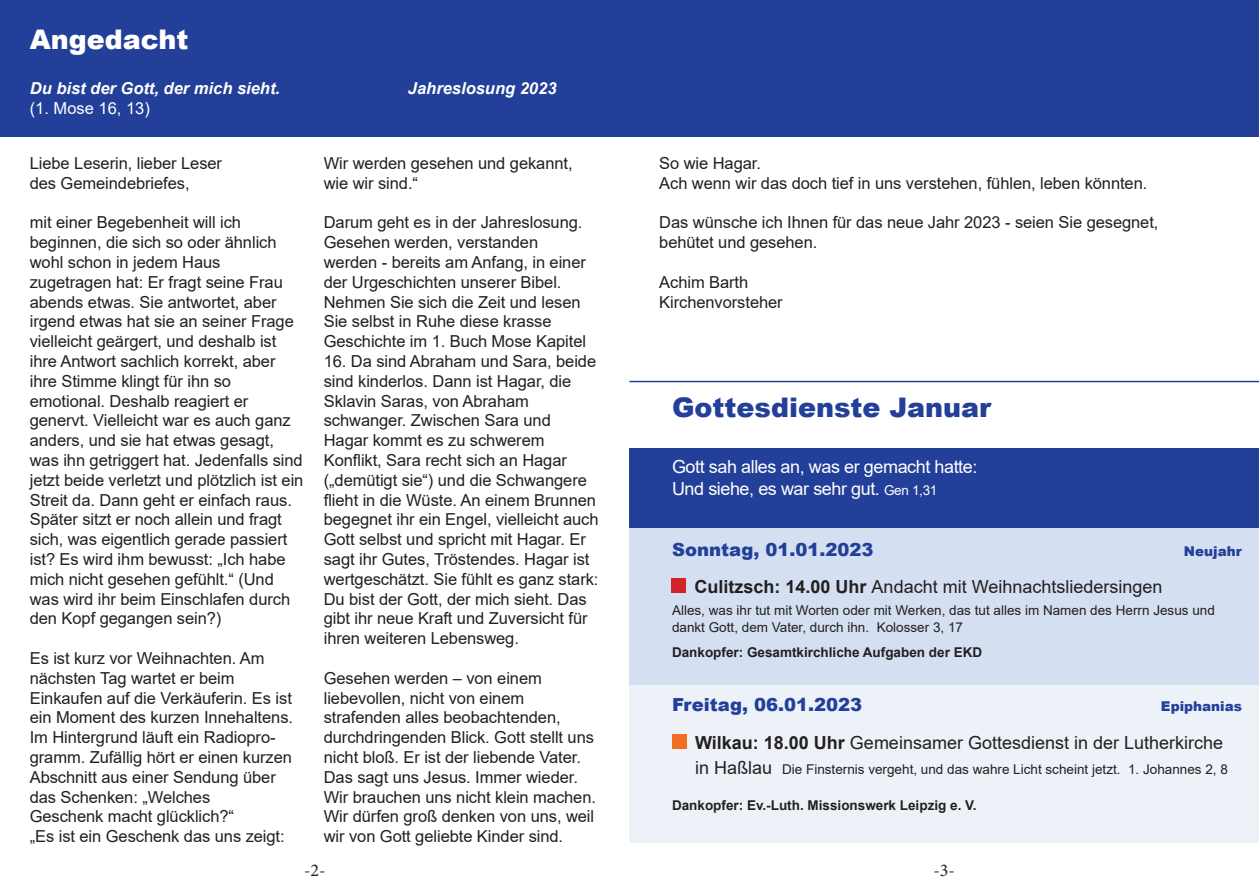
<style>
.page{position:relative;width:1259px;height:893px;background:#fff}
.page>*{position:absolute;margin:0;border:0;box-sizing:border-box;transform-origin:0 0}
.t1{font:900 27px "Arial";color:#223f99}
.t2{font:900 27px "Arial";color:#fff}
.t3{font:18px "Arial";color:#231f20}
.t4{font:18px/21.6px "Arial";letter-spacing:-.025em;color:#fff}
.t5{font:900 18px "Arial";color:#223f99}
.t6{font:18px "Minion Pro";color:#231f20}
.t7{font:16.5px/19.8px "Arial";letter-spacing:-.005em;color:#231f20}
.t8{font:italic 700 16.5px "Arial";color:#fff}
.t9{font:16.5px "Arial";color:#fff}
.t10{font:13.5px/16.2px "Arial";color:#231f20}
.t11{font:700 13.5px "Arial";color:#231f20}
.t12{font:900 13.5px "Arial";color:#223f99}
.s1{font-size:13.5px}
.s2{font-weight:700}
.s3{font-size:18px}
</style>
<div class="page">
<div style="left:0;top:0;width:1259px;height:136px;background:#223f99"></div>
<div style="left:629px;top:448px;width:630px;height:81px;background:#223f99"></div>
<div style="left:629px;top:685px;width:630px;height:158px;background:#edf2f9"></div>
<div style="left:672px;top:734px;width:14px;height:14px;background:#f36e21"></div>
<div style="left:629px;top:528px;width:630px;height:157px;background:#d4dff1"></div>
<div style="left:671px;top:579px;width:14px;height:14px;background:#d1232a"></div>
<hr style="left:629px;top:381px;width:630px;height:1px;background:#223f99">
<h1 class="t2" style="left:30px;top:20px;width:160px">Angedacht</h1>
<p class="t8" style="left:30px;top:77px;width:252px">Du bist der Gott, der mich sieht.</p>
<p class="t8" style="left:408px;top:77px;width:150px">Jahreslosung 2023</p>
<p class="t9" style="left:30px;top:97px;width:122px">(1. Mose 16, 13)</p>
<p class="t7" style="left:30px;top:153px;width:194px">Liebe Leserin, lieber Leser des Gemeindebriefes,</p>
<p class="t7" style="left:30px;top:213px;width:275px">mit einer Begebenheit will ich beginnen, die sich so oder ähnlich wohl schon in jedem Haus zugetragen hat: Er fragt seine Frau abends etwas. Sie antwortet, aber irgend etwas hat sie an seiner Frage vielleicht geärgert, und deshalb ist ihre Antwort sachlich korrekt, aber ihre Stimme klingt für ihn so emotional. Deshalb reagiert er genervt. Vielleicht war es auch ganz anders, und sie hat etwas gesagt, was ihn getriggert hat. Jedenfalls sind jetzt beide verletzt und plötzlich ist ein Streit da. Dann geht er einfach raus.<br>Später sitzt er noch allein und fragt sich, was eigentlich gerade passiert ist? Es wird ihm bewusst: „Ich habe mich nicht gesehen gefühlt.“ (Und was wird ihr beim Einschlafen durch den Kopf gegangen sein?)</p>
<p class="t7" style="left:30px;top:648px;width:265px">Es ist kurz vor Weihnachten. Am nächsten Tag wartet er beim<br>Einkaufen auf die Verkäuferin. Es ist ein Moment des kurzen Innehaltens.<br>Im Hintergrund läuft ein Radiopro&shy;gramm. Zufällig hört er einen kurzen<br>Abschnitt aus einer Sendung über das Schenken: „Welches<br>Geschenk macht glücklich?“<br>„Es ist ein Geschenk das uns zeigt:</p>
<p class="t7" style="left:324px;top:153px;width:250px">Wir werden gesehen und gekannt, wie wir sind.“</p>
<p class="t7" style="left:324px;top:213px;width:264px">Darum geht es in der Jahreslosung.<br>Gesehen werden, verstanden werden - bereits am Anfang, in einer der Urgeschichten unserer Bibel.<br>Nehmen Sie sich die Zeit und lesen<br>Sie selbst in Ruhe diese krasse<br>Geschichte im 1. Buch Mose Kapitel</p>
<p class="t7" style="left:324px;top:351px;width:276px">16. Da sind Abraham und Sara, beide sind kinderlos. Dann ist Hagar, die Sklavin Saras, von Abraham schwanger. Zwischen Sara und Hagar kommt es zu schwerem Konflikt, Sara recht sich an Hagar („demütigt sie“) und die Schwangere flieht in die Wüste. An einem Brunnen begegnet ihr ein Engel, vielleicht auch Gott selbst und spricht mit Hagar. Er sagt ihr Gutes, Tröstendes. Hagar ist wertgeschätzt. Sie fühlt es ganz stark:<br>Du bist der Gott, der mich sieht. Das gibt ihr neue Kraft und Zuversicht für ihren weiteren Lebensweg.</p>
<p class="t7" style="left:324px;top:668px;width:274px">Gesehen werden – von einem liebevollen, nicht von einem strafenden alles beobachtenden, durchdringenden Blick. Gott stellt uns nicht bloß. Er ist der liebende Vater.<br>Das sagt uns Jesus. Immer wieder.<br>Wir brauchen uns nicht klein machen.<br>Wir dürfen groß denken von uns, weil wir von Gott geliebte Kinder sind.</p>
<p class="t7" style="left:659px;top:153px;width:489px">So wie Hagar.<br>Ach wenn wir das doch tief in uns verstehen, fühlen, leben könnten.</p>
<p class="t7" style="left:659px;top:213px;width:501px">Das wünsche ich Ihnen für das neue Jahr 2023 - seien Sie gesegnet, behütet und gesehen.</p>
<p class="t7" style="left:659px;top:272px;width:125px">Achim Barth<br>Kirchenvorsteher</p>
<h1 class="t1" style="left:672px;top:388px;width:321px">Gottesdienste Januar</h1>
<p class="t4" style="left:672px;top:456px;width:307px">Gott sah alles an, was er gemacht hatte:<br>Und siehe, es war sehr gut. <span class="s1">Gen 1,31</span></p>
<p class="t5" style="left:672px;top:536px;width:203px">Sonntag, 01.01.2023</p>
<p class="t12" style="left:1184px;top:541px;width:59px">Neujahr</p>
<p class="t3" style="left:694px;top:575px;width:469px"><span class="s2">Culitzsch: 14.00 Uhr</span> Andacht mit Weihnachtsliedersingen</p>
<p class="t10" style="left:672px;top:602px;width:544px">Alles, was ihr tut mit Worten oder mit Werken, das tut alles im Namen des Herrn Jesus und dankt Gott, dem Vater, durch ihn. Kolosser 3, 17</p>
<p class="t11" style="left:672px;top:643px;width:312px">Dankopfer: Gesamtkirchliche Aufgaben der EKD</p>
<p class="t5" style="left:672px;top:691px;width:191px">Freitag, 06.01.2023</p>
<p class="t12" style="left:1161px;top:696px;width:83px">Epiphanias</p>
<p class="t3" style="left:695px;top:730px;width:530px"><span class="s2">Wilkau: 18.00 Uhr</span> Gemeinsamer Gottesdienst in der Lutherkirche</p>
<p class="t10" style="left:695px;top:761px;width:534px"><span class="s3">in Haßlau</span> Die Finsternis vergeht, und das wahre Licht scheint jetzt. 1. Johannes 2, 8</p>
<p class="t11" style="left:672px;top:796px;width:306px">Dankopfer: Ev.-Luth. Missionswerk Leipzig e. V.</p>
<p class="t6" style="left:304px;top:858px;width:23px">-2-</p>
<p class="t6" style="left:933px;top:858px;width:23px">-3-</p>
</div>
